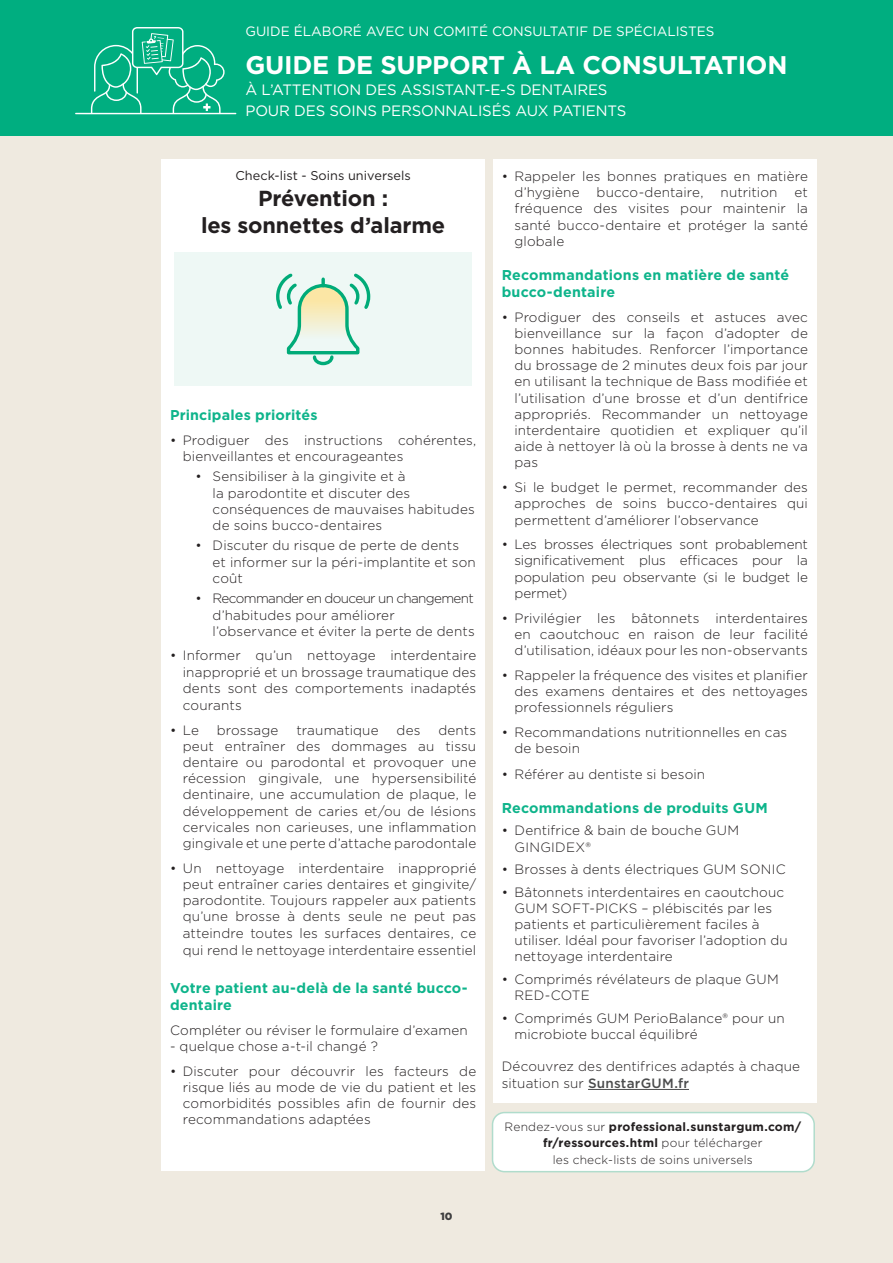
<style>
.page{position:relative;width:893px;height:1263px;background:#fff}
.page>*{position:absolute;margin:0;border:0;box-sizing:border-box;transform-origin:0 0}
.t1{font:700 25.5px "Gotham";letter-spacing:-.01em;color:#fff}
.t2{font:700 21.75px/26.1px "Gotham";letter-spacing:-.01em;color:#231f20;text-align:center}
.t3{font:15px/21px "Gotham";letter-spacing:-.01em;color:#fff}
.t4{font:700 14.25px/17.1px "Gotham";letter-spacing:.015em;color:#0eb48b}
.t5{font:300 13.5px/16.2px "Gotham";letter-spacing:.01em;color:#231f20}
.t6{font:13.5px "Gotham";color:#fff}
.t7{font:12.75px "Gotham";letter-spacing:.005em;color:#231f20}
.t8{font:300 12px/16.5px "Gotham";letter-spacing:.015em;color:#231f20;text-align:center}
.t9{font:900 10.5px "Gotham";color:#3e3e3f}
.s1{font-weight:500;color:#4b4c4d}
.s2{font-weight:700}
</style>
<div class="page">
<div style="left:0;top:0;width:893px;height:136px;background:#00ae80"></div>
<div style="left:0;top:136px;width:893px;height:1127px;background:#efeae0"></div>
<div style="left:162px;top:159px;width:323px;height:1012px;background:#fff"></div>
<div style="left:493px;top:159px;width:323px;height:944px;background:#fff"></div>
<svg style="left:75px;top:27px;width:161px;height:87px"></svg>
<hr style="left:588px;top:1089px;width:101px;height:1px;background:#4b4c4d">
<div style="left:174px;top:253px;width:298px;height:133px;background:#eef8f5"></div>
<svg style="left:276px;top:273px;width:95px;height:93px"></svg>
<div style="left:492px;top:1112px;width:322px;height:60px;background:#fff;border-radius:12px"></div>
<div style="left:492px;top:1112px;width:323px;height:60px;border:2px solid #b0dccc;border-radius:12px"></div>
<p class="t6" style="left:245px;top:23px;width:471px">GUIDE ÉLABORÉ AVEC UN COMITÉ CONSULTATIF DE SPÉCIALISTES</p>
<h1 class="t1" style="left:245px;top:48px;width:544px">GUIDE DE SUPPORT À LA CONSULTATION</h1>
<p class="t3" style="left:245px;top:78px;width:382px">À L’ATTENTION DES ASSISTANT-E-S DENTAIRES<br>POUR DES SOINS PERSONNALISÉS AUX PATIENTS</p>
<p class="t7" style="left:235px;top:168px;width:177px">Check-list - Soins universels</p>
<h2 class="t2" style="left:201px;top:185px;width:246px">Prévention :<br>les sonnettes d’alarme</h2>
<p class="t4" style="left:170px;top:406px;width:149px">Principales priorités</p>
<p class="t5" style="left:183px;top:431px;width:295px;text-indent:-13px">• Prodiguer des instructions cohérentes, bienveillantes et encourageantes</p>
<p class="t5" style="left:213px;top:468px;width:264px;text-indent:-17px">• Sensibiliser à la gingivite et à<br>la parodontite et discuter des conséquences de mauvaises habitudes de soins bucco-dentaires</p>
<p class="t5" style="left:213px;top:537px;width:265px;text-indent:-17px">• Discuter du risque de perte de dents et informer sur la péri-implantite et son coût</p>
<p class="t5" style="left:213px;top:590px;width:264px;text-indent:-17px">• Recommander en douceur un changement d’habitudes pour améliorer l’observance et éviter la perte de dents</p>
<p class="t5" style="left:183px;top:647px;width:295px;text-align:justify;text-indent:-13px">• Informer qu’un nettoyage interdentaire inapproprié et un brossage traumatique des dents sont des comportements inadaptés courants</p>
<p class="t5" style="left:170px;top:721px;width:30px">• Le</p>
<p class="t5" style="left:217px;top:721px;width:63px">brossage</p>
<p class="t5" style="left:296px;top:721px;width:84px">traumatique</p>
<p class="t5" style="left:397px;top:721px;width:25px">des</p>
<p class="t5" style="left:183px;top:721px;width:295px;text-align:justify;text-indent:256px">dents peut entraîner des dommages au tissu dentaire ou parodontal et provoquer une récession gingivale, une hypersensibilité dentinaire, une accumulation de plaque, le développement de caries et/ou de lésions cervicales non carieuses, une inflammation gingivale et une perte d’attache parodontale</p>
<p class="t5" style="left:183px;top:859px;width:295px;text-align:justify;text-indent:-13px">• Un nettoyage interdentaire inapproprié peut entraîner caries dentaires et gingivite/ parodontite. Toujours rappeler aux patients qu’une brosse à dents seule ne peut pas atteindre toutes les surfaces dentaires, ce qui rend le nettoyage interdentaire essentiel</p>
<p class="t4" style="left:170px;top:979px;width:299px">Votre patient au-delà de la santé bucco&shy;dentaire</p>
<p class="t5" style="left:170px;top:1021px;width:299px">Compléter ou réviser le formulaire d’examen</p>
<p class="t5" style="left:170px;top:1038px;width:209px">- quelque chose a-t-il changé ?</p>
<p class="t5" style="left:183px;top:1062px;width:295px;text-align:justify;text-indent:-13px">• Discuter pour découvrir les facteurs de risque liés au mode de vie du patient et les comorbidités possibles afin de fournir des recommandations adaptées</p>
<p class="t9" style="left:440px;top:1209px;width:14px">10</p>
<p class="t5" style="left:514px;top:168px;width:295px;text-indent:-13px">• Rappeler les bonnes pratiques en matière d’hygiène</p>
<p class="t5" style="left:597px;top:184px;width:108px">bucco-dentaire,</p>
<p class="t5" style="left:721px;top:184px;width:58px">nutrition</p>
<p class="t5" style="left:514px;top:184px;width:295px;text-align:justify;text-indent:280px">et fréquence des visites pour maintenir la santé bucco-dentaire et protéger la santé globale</p>
<p class="t4" style="left:502px;top:266px;width:289px">Recommandations en matière de santé bucco-dentaire</p>
<p class="t5" style="left:514px;top:308px;width:295px;text-align:justify;text-indent:-13px">• Prodiguer des conseils et astuces avec bienveillance sur la façon d’adopter de bonnes habitudes. Renforcer l’importance du brossage de 2 minutes deux fois par jour en utilisant la technique de Bass modifiée et l’utilisation d’une brosse et d’un dentifrice appropriés. Recommander un nettoyage interdentaire quotidien et expliquer qu’il aide à nettoyer là où la brosse à dents ne va pas</p>
<p class="t5" style="left:514px;top:479px;width:295px;text-align:justify;text-indent:-13px">• Si le budget le permet, recommander des approches de soins bucco-dentaires qui permettent d’améliorer l’observance</p>
<p class="t5" style="left:514px;top:536px;width:295px;text-align:justify;text-indent:-13px">• Les brosses électriques sont probablement significativement plus efficaces pour la population peu observante (si le budget le permet)</p>
<p class="t5" style="left:514px;top:609px;width:295px;text-align:justify;text-indent:-13px">• Privilégier les bâtonnets interdentaires en caoutchouc en raison de leur facilité d’utilisation, idéaux pour les non-observants</p>
<p class="t5" style="left:514px;top:666px;width:295px;text-align:justify;text-indent:-13px">• Rappeler la fréquence des visites et planifier des examens dentaires et des nettoyages professionnels réguliers</p>
<p class="t5" style="left:514px;top:723px;width:274px;text-indent:-13px">• Recommandations nutritionnelles en cas de besoin</p>
<p class="t5" style="left:502px;top:765px;width:205px">• Référer au dentiste si besoin</p>
<p class="t4" style="left:502px;top:799px;width:268px">Recommandations de produits GUM</p>
<p class="t5" style="left:514px;top:822px;width:226px;text-indent:-13px">• Dentifrice &amp; bain de bouche GUM<br>GINGIDEX®</p>
<p class="t5" style="left:502px;top:861px;width:285px">• Brosses à dents électriques GUM SONIC</p>
<p class="t5" style="left:514px;top:883px;width:275px;text-indent:-13px">• Bâtonnets interdentaires en caoutchouc GUM SOFT-PICKS – plébiscités par les patients et particulièrement faciles à utiliser. Idéal pour favoriser l’adoption du nettoyage interdentaire</p>
<p class="t5" style="left:514px;top:971px;width:266px;text-indent:-13px">• Comprimés révélateurs de plaque GUM<br>RED-COTE</p>
<p class="t5" style="left:514px;top:1009px;width:272px;text-indent:-13px">• Comprimés GUM PerioBalance® pour un microbiote buccal équilibré</p>
<p class="t5" style="left:502px;top:1058px;width:300px">Découvrez des dentifrices adaptés à chaque situation sur <span class="s1">SunstarGUM.fr</span></p>
<p class="t8" style="left:505px;top:1118px;width:298px">Rendez-vous sur <span class="s2">professional.sunstargum.com/ fr/ressources.html</span> pour télécharger<br>les check-lists de soins universels</p>
</div>
